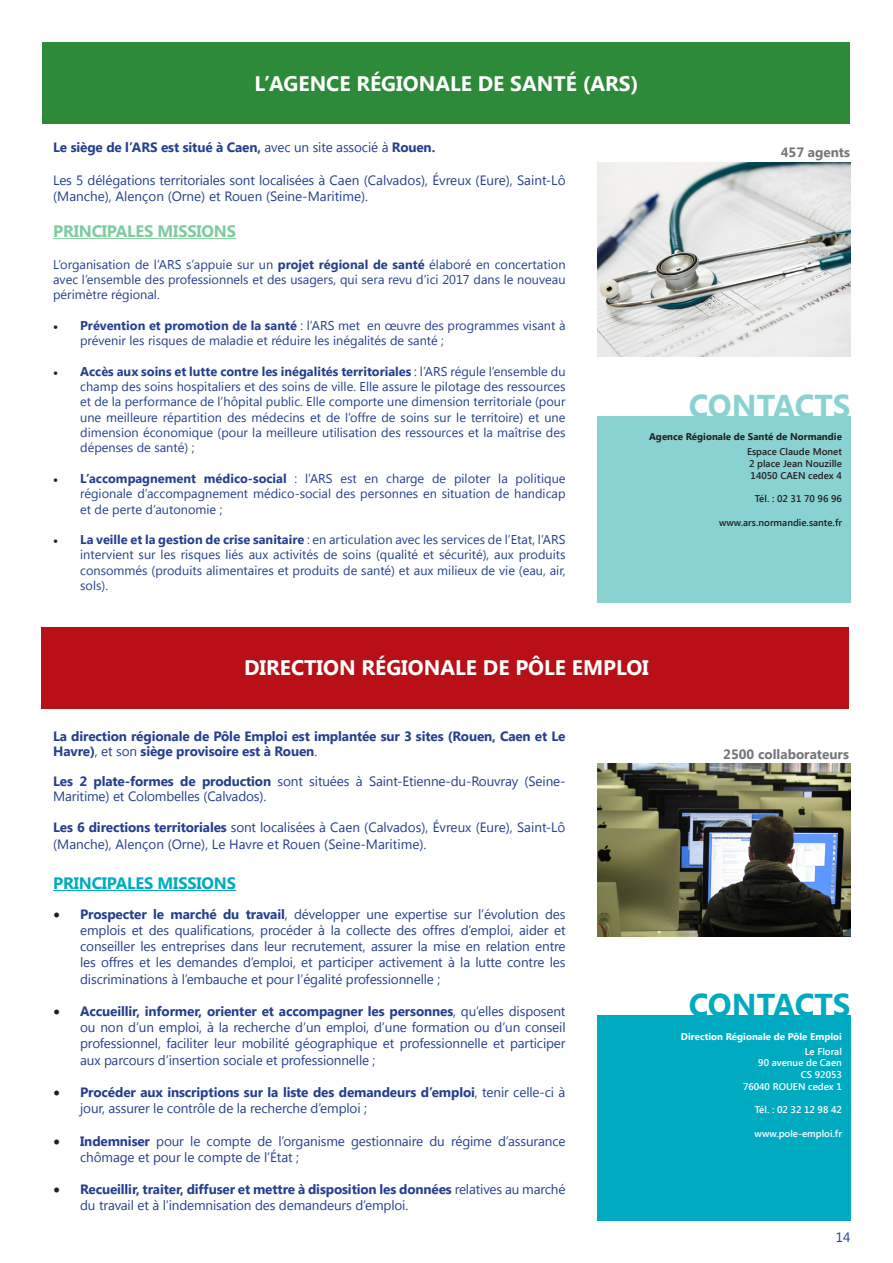
<style>
.page{position:relative;width:893px;height:1263px;background:#fff}
.page>*{position:absolute;margin:0;border:0;box-sizing:border-box;transform-origin:0 0}
.t1{font:700 31.5px "Segoe UI";color:#00abc1}
.t2{font:700 31.5px "Segoe UI";color:#89d2d1}
.t3{font:700 21px "Segoe UI";color:#fff}
.t4{font:700 16.5px "Segoe UI";letter-spacing:-.01em;color:#00abc1}
.t5{font:700 16.5px "Segoe UI";letter-spacing:-.01em;color:#7dcb9e}
.t6{font:13.5px/16.2px "Segoe UI";letter-spacing:-.01em;color:#253f8e}
.t7{font:700 13.5px/15px "Segoe UI";letter-spacing:-.01em;color:#253f8e}
.t8{font:700 13.5px "Segoe UI";color:#757679}
.t9{font:12.75px/15.3px "Segoe UI";color:#253f8e;text-align:justify}
.t10{font:600 9.75px/11.7px "Segoe UI";color:#231f20;text-align:justify}
.t11{font:600 9.75px/11.7px "Segoe UI";color:#fff;text-align:right}
.t12{font:700 9.75px "Segoe UI";color:#231f20}
.t13{font:700 9.75px "Segoe UI";color:#fff}
.s1{font-weight:400}
.s2{font-weight:700}
.s3{font-family:"Minion Pro";font-weight:700;color:#231f20}
.s4{font-family:"Minion Pro";font-weight:700;font-size:18px;color:#231f20}
</style>
<div class="page">
<div style="left:41px;top:627px;width:808px;height:82px;background:#b90f17"></div>
<hr style="left:53px;top:890px;width:183px;height:1px;background:#00abc1">
<div style="left:597px;top:1015px;width:253px;height:205px;background:#00abc1"></div>
<img style="left:597px;top:763px;width:253px;height:174px">
<div style="left:43px;top:43px;width:807px;height:81px;background:#2c8a38"></div>
<hr style="left:53px;top:238px;width:183px;height:1px;background:#7dcb9e">
<div style="left:597px;top:416px;width:253px;height:187px;background:#89d2d1"></div>
<img style="left:597px;top:163px;width:253px;height:194px">
<h2 class="t3" style="left:254px;top:69px;width:296px">L’AGENC E RÉGIONALE DE SANTé</h2>
<h2 class="t3" style="left:583px;top:69px;width:57px">(ARS)</h2>
<p class="t7" style="left:53px;top:139px;width:384px">Le siège de l’ARS est situé à Caen, <span class="s1">avec un site associé à</span> Rouen.</p>
<p class="t6" style="left:53px;top:171px;width:514px">Les 5 délégations territoriales sont localisées à Caen (Calvados), Évreux (Eure), Saint-Lô (Manche), Alençon (Orne) et Rouen (Seine-Maritime).</p>
<p class="t5" style="left:53px;top:220px;width:184px">PRINCIPALES MISSION S</p>
<p class="t9" style="left:53px;top:256px;width:514px">L’organisation de l’ARS s’appuie sur un <span class="s2">projet régional de santé</span> élaboré en concertation avec l’ensemble des professionnels et des usagers, qui sera revu d’ici 2017 dans le nouveau périmètre régional.</p>
<p class="t9" style="left:80px;top:317px;width:487px;text-indent:-27px"><span class="s3">•</span> <span class="s2">Prévention et promotion de la santé</span> : l’ARS met en œuvre des programmes visant à prévenir les risques de maladie et réduire les inégalités de santé ;</p>
<p class="t9" style="left:80px;top:363px;width:487px;text-indent:-27px"><span class="s3">•</span> <span class="s2">Accès aux soins et lutte contre les inégalités territoriales</span> : l’ARS régule l’ensemble du champ des soins hospitaliers et des soins de ville. Elle assure le pilotage des ressources et de la performance de l’hôpital public. Elle comporte une dimension territoriale (pour une meilleure répartition des médecins et de l’offre de soins sur le territoire) et une dimension économique (pour la meilleure utilisation des ressources et la maîtrise des dépenses de santé) ;</p>
<p class="t9" style="left:80px;top:470px;width:487px;text-indent:-27px"><span class="s3">•</span> <span class="s2">L’accompagnement médico-social</span> : l’ARS est en charge de piloter la politique régionale d’accompagnement médico-social des personnes en situation de handicap et de perte d’autonomie ;</p>
<p class="t9" style="left:80px;top:531px;width:487px;text-indent:-27px"><span class="s3">•</span> <span class="s2">La veille et la gestion de crise sanitaire</span> : en articulation avec les services de l’Etat, l’ARS intervient sur les risques liés aux activités de soins (qualité et sécurité), aux produits consommés (produits alimentaires et produits de santé) et aux milieux de vie (eau, air, sols).</p>
<p class="t8" style="left:781px;top:142px;width:71px">457 agents</p>
<h1 class="t2" style="left:689px;top:383px;width:163px">CONTACTS</h1>
<p class="t12" style="left:649px;top:430px;width:194px">Agence Régionale de Santé de Normandie</p>
<p class="t10" style="left:747px;top:446px;width:96px">Espace Claude Monet 2 place Jean Nouzille 14050 CAEN cedex 4</p>
<p class="t10" style="left:755px;top:492px;width:89px">Tél. : 02 31 70 96 96</p>
<p class="t10" style="left:719px;top:516px;width:124px">www.ars.normandie.sante.fr</p>
<h2 class="t3" style="left:244px;top:653px;width:406px">DIRECTION RÉGIONALE DE PÔLE EMPLOI</h2>
<p class="t7" style="left:53px;top:727px;width:514px">La direction régionale de Pôle Emploi est implantée sur 3 sites (Rouen, Caen et Le<br>H avre)<span class="s1">, et son</span> siège provisoire est à Rouen<span class="s1">.</span></p>
<p class="t6" style="left:53px;top:773px;width:514px;line-height:15px"><span class="s2">Les 2 plate-formes de production</span> sont situées à Saint-Etienne-du-Rouvray (Seine-<br>Maritime) et Colombelles (Calvados).</p>
<p class="t6" style="left:53px;top:818px;width:514px"><span class="s2">Les 6 directions territoriales</span> sont localisées à Caen (Calvados), Évreux (Eure), Saint-Lô (Manche), Alençon (Orne), Le Havre et Rouen (Seine-Maritime).</p>
<p class="t4" style="left:53px;top:871px;width:184px">PRINCIPALES MISSION S</p>
<p class="t6" style="left:80px;top:905px;width:487px;text-align:justify;text-indent:-27px"><span class="s4">•</span> <span class="s2">Prospecter le marché du travail</span>, développer une expertise sur l’évolution des emplois et des qualifications, procéder à la collecte des offres d’emploi, aider et conseiller les entreprises dans leur recrutement, assurer la mise en relation entre les offres et les demandes d’emploi, et participer activement à la lutte contre les discriminations à l’embauche et pour l’égalité professionnelle ;</p>
<p class="t6" style="left:80px;top:1002px;width:487px;text-align:justify;text-indent:-27px"><span class="s4">•</span> <span class="s2">Accueillir, informer, orienter et accompagner les personnes</span>, qu’elles disposent ou non d’un emploi, à la recherche d’un emploi, d’une formation ou d’un conseil professionnel, faciliter leur mobilité géographique et professionnelle et participer aux parcours d’insertion sociale et professionnelle ;</p>
<p class="t6" style="left:80px;top:1083px;width:487px;text-indent:-27px"><span class="s4">•</span> <span class="s2">Procéder aux inscriptions sur la liste des demandeurs d’emploi</span>, tenir celle-ci à jour, assurer le contrôle de la recherche d’emploi ;</p>
<p class="t6" style="left:80px;top:1132px;width:487px;text-indent:-27px"><span class="s4">•</span> <span class="s2">Indemniser</span> pour le compte de l’organisme gestionnaire du régime d’assurance chômage et pour le compte de l’État ;</p>
<p class="t6" style="left:80px;top:1181px;width:487px;text-indent:-27px"><span class="s4">•</span> <span class="s2">Recueillir, traiter, diffuser et mettre à disposition les données</span> relatives au marché du travail et à l’indemnisation des demandeurs d’emploi.</p>
<p class="t8" style="left:723px;top:744px;width:127px">2500 collaborateurs</p>
<h1 class="t1" style="left:689px;top:982px;width:163px">CONTACTS</h1>
<p class="t13" style="left:681px;top:1029px;width:162px">Direction Régionale de Pôle Emploi</p>
<p class="t11" style="left:743px;top:1045px;width:100px">Le Floral<br>90 avenue de Caen<br>CS 92053<br>76040 ROUEN cedex 1</p>
<p class="t11" style="left:755px;top:1103px;width:89px">Tél. : 02 32 12 98 42</p>
<p class="t11" style="left:755px;top:1127px;width:89px">www.pole-emploi.fr</p>
<p class="t6" style="left:836px;top:1228px;width:16px">14</p>
</div>
